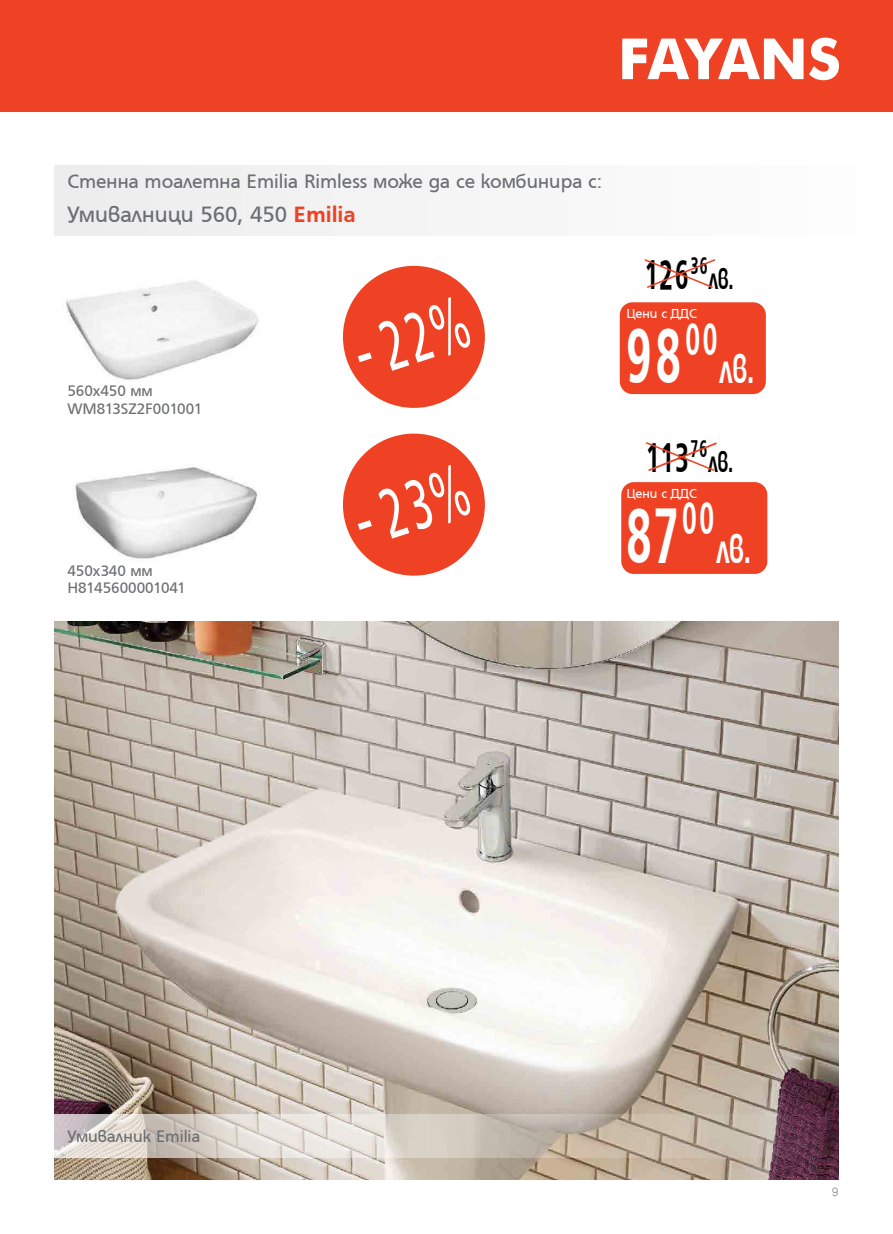
<style>
.page{position:relative;width:893px;height:1234px;background:#fff}
.page>*{position:absolute;margin:0;border:0;box-sizing:border-box;transform-origin:0 0}
.t1{font:700 85.05px "HS Grotesk Bg";color:#fff;scale:.58 1}
.t2{font:76.5px "HS Grotesk Bg";color:#fff;scale:.58 1}
.t3{font:700 45.75px "HS Grotesk Bg";color:#fff;scale:.61 1}
.t4{font:700 45px "HS Grotesk Bg";letter-spacing:.045em;color:#000;scale:.58 1}
.t5{font:700 33px "HS Grotesk Bg";color:#000;scale:.61 1}
.t6{font:24px "HS Grotesk Bg";color:#6d6e71}
.t7{font:21px "HS Grotesk Bg";color:#6d6e71}
.t8{font:18px "HS Grotesk Bg";color:#6d6e71}
.t9{font:16.5px "HS Grotesk Bg";color:#6d6e71}
.t10{font:14.1px "HS Grotesk Bg";color:#fff}
.t11{font:300 12px "Aktiv Grotesk";color:#808285}
.s1{font-weight:700;color:#ef4123}
.s2{font-family:"Helvetica Neue LT Std"}
</style>
<div class="page">
<div style="left:0;top:0;width:893px;height:112px;background:#ef4123"></div>
<svg style="left:809px;top:38px;width:30px;height:42px"></svg>
<svg style="left:622px;top:39px;width:181px;height:40px"></svg>
<hr style="left:0;top:621px;width:1px;height:479px;background:#ededee">
<hr style="left:0;top:166px;width:1px;height:70px;background:#ededee">
<div style="left:54px;top:166px;width:839px;height:70px;background:#f5f5f6"></div>
<img style="left:75px;top:467px;width:183px;height:93px">
<img style="left:66px;top:281px;width:193px;height:99px">
<img style="left:54px;top:621px;width:785px;height:558px">
<svg style="left:54px;top:1114px;width:785px;height:43px;background:#c8bcb4"></svg>
<div style="left:620px;top:302px;width:146px;height:92px;background:#ef4123;border-radius:13px"></div>
<svg style="left:644px;top:259px;width:71px;height:29px"></svg>
<div style="left:621px;top:482px;width:146px;height:91px;background:#ef4123;border-radius:13px"></div>
<svg style="left:646px;top:442px;width:71px;height:29px"></svg>
<div style="left:343px;top:433px;width:142px;height:142px;background:#ef4123;border-radius:50%"></div>
<div style="left:343px;top:266px;width:142px;height:142px;background:#ef4123;border-radius:50%"></div>
<p class="t7" style="left:67px;top:171px;width:536px">Стенна тоалетна Emilia Rimless може да се комбинира с:</p>
<h3 class="t6" style="left:67px;top:202px;width:290px">Умивалници 560, 450 <span class="s1">Emilia</span></h3>
<p class="t9" style="left:67px;top:382px;width:87px">560х450 мм</p>
<p class="t9" style="left:67px;top:400px;width:136px">WM813SZ2F001001</p>
<p class="t9" style="left:67px;top:562px;width:87px">450х340 мм</p>
<p class="t9" style="left:67px;top:580px;width:120px">H8145600001041</p>
<h2 class="t2" style="left:344px;top:321px;width:201px;rotate:-18deg"><span class="s2">-</span> 22%</h2>
<h2 class="t2" style="left:344px;top:488px;width:201px;rotate:-18deg"><span class="s2">-</span> 23%</h2>
<h3 class="t4" style="left:645px;top:251px;width:109px">126<sup>36</sup></h3>
<h3 class="t5" style="left:708px;top:261px;width:43px">лв.</h3>
<p class="t10" style="left:626px;top:306px;width:72px">Цени с ДДС</p>
<h1 class="t1" style="left:626px;top:310px;width:159px">98<sup>00</sup></h1>
<h3 class="t3" style="left:719px;top:344px;width:59px">лв.</h3>
<h3 class="t4" style="left:646px;top:434px;width:106px">113<sup>76</sup></h3>
<h3 class="t5" style="left:708px;top:444px;width:43px">лв.</h3>
<p class="t10" style="left:626px;top:486px;width:72px">Цени с ДДС</p>
<h1 class="t1" style="left:626px;top:490px;width:153px">87<sup>00</sup></h1>
<h3 class="t3" style="left:716px;top:524px;width:59px">лв.</h3>
<p class="t8" style="left:67px;top:1127px;width:135px">Умивалник Emilia</p>
<p class="t11" style="left:832px;top:1184px;width:9px">9</p>
</div>
